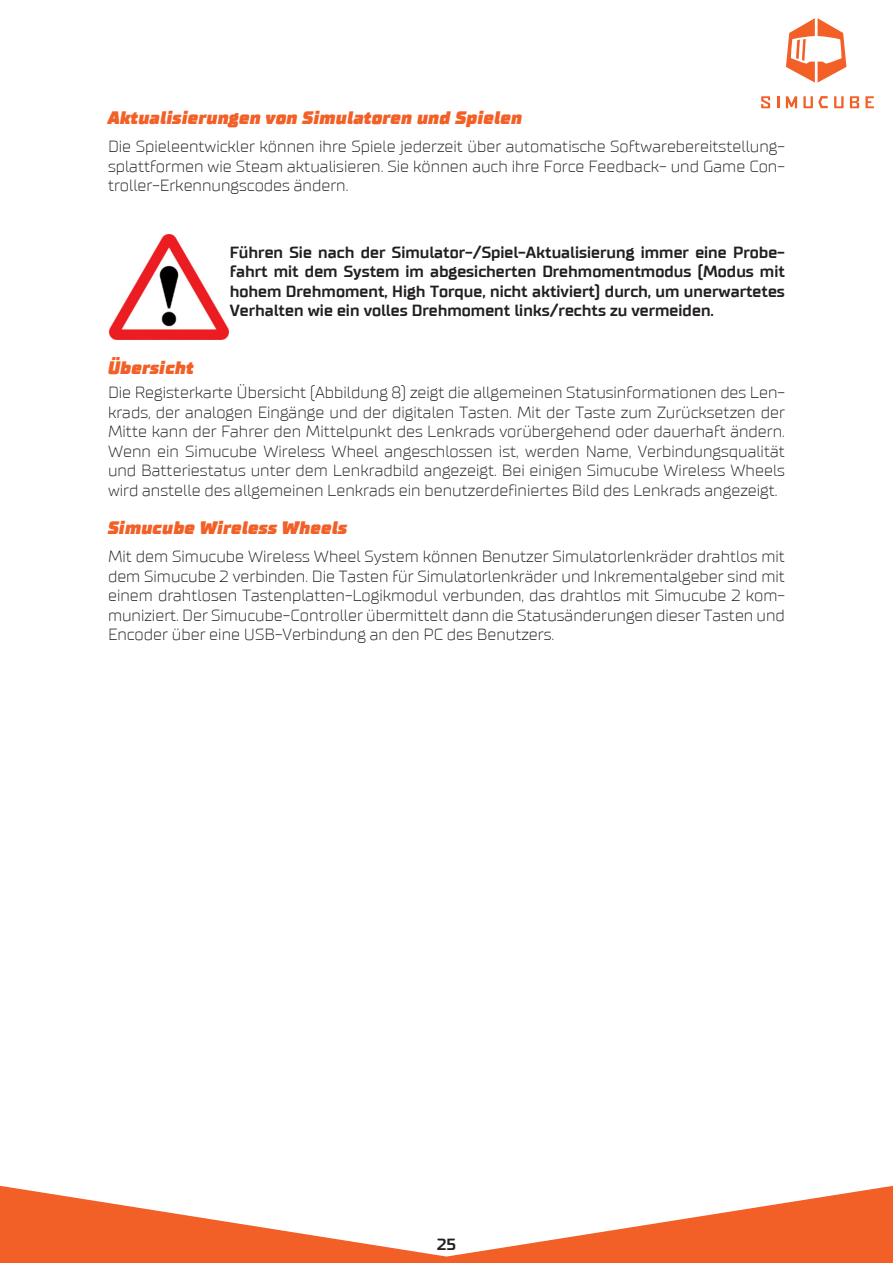
<style>
.page{position:relative;width:893px;height:1263px;background:#fff}
.page>*{position:absolute;margin:0;border:0;box-sizing:border-box;transform-origin:0 0}
.Heading_3{font:italic 900 18px "TT Supermolot";color:#f26027}
.Normal_Bold_1{font:italic 900 18px "TT Supermolot";color:#f26027}
.Normal_1{font:300 16.5px/19.5px "TT Supermolot";color:#231f20;text-align:justify}
.Normal_Bold_1-2{font:700 16.5px/19.5px "TT Supermolot";color:#231f20;text-align:justify}
</style>
<div class="page">
<svg style="left:0;top:1186px;width:893px;height:77px;fill:#f26027"></svg>
<svg style="left:786px;top:18px;width:60px;height:65px"></svg>
<svg style="left:761px;top:96px;width:9px;height:12px"></svg>
<svg style="left:777px;top:96px;width:2px;height:12px"></svg>
<svg style="left:786px;top:96px;width:11px;height:12px"></svg>
<svg style="left:834px;top:96px;width:10px;height:12px"></svg>
<svg style="left:850px;top:96px;width:9px;height:12px"></svg>
<svg style="left:865px;top:96px;width:9px;height:12px"></svg>
<svg style="left:803px;top:96px;width:25px;height:12px"></svg>
<img style="left:108px;top:234px;width:122px;height:105px">
<p class="Heading_3" style="left:108px;top:106px;width:416px">Aktualisierungen von Simulatoren und Spielen</p>
<p class="Normal_1" style="left:108px;top:136px;width:678px">Die Spieleentwickler können ihre Spiele jederzeit über automatische Softwarebereitstellung&shy;splattformen wie Steam aktualisieren. Sie können auch ihre Force Feedback- und Game Con&shy;troller-Erkennungscodes ändern.</p>
<p class="Normal_Bold_1-2" style="left:230px;top:242px;width:557px">Führen Sie nach der Simulator-/Spiel-Aktualisierung immer eine Probe&shy;fahrt mit dem System im abgesicherten Drehmomentmodus (Modus mit hohem Drehmoment, High Torque, nicht aktiviert) durch, um unerwartetes Verhalten wie ein volles Drehmoment links/rechts zu vermeiden.</p>
<p class="Normal_Bold_1" style="left:108px;top:357px;width:87px">Übersicht</p>
<p class="Normal_1" style="left:108px;top:383px;width:678px">Die Registerkarte Übersicht (Abbildung 8) zeigt die allgemeinen Statusinformationen des Len&shy;krads, der analogen Eingänge und der digitalen Tasten. Mit der Taste zum Zurücksetzen der Mitte kann der Fahrer den Mittelpunkt des Lenkrads vorübergehend oder dauerhaft ändern.<br>Wenn ein Simucube Wireless Wheel angeschlossen ist, werden Name, Verbindungsqualität und Batteriestatus unter dem Lenkradbild angezeigt. Bei einigen Simucube Wireless Wheels wird anstelle des allgemeinen Lenkrads ein benutzerdefiniertes Bild des Lenkrads angezeigt.</p>
<p class="Heading_3" style="left:108px;top:516px;width:241px">Simucube Wireless Wheels</p>
<p class="Normal_1" style="left:108px;top:547px;width:678px">Mit dem Simucube Wireless Wheel System können Benutzer Simulatorlenkräder drahtlos mit dem Simucube 2 verbinden. Die Tasten für Simulatorlenkräder und Inkrementalgeber sind mit einem drahtlosen Tastenplatten-Logikmodul verbunden, das drahtlos mit Simucube 2 kom&shy;muniziert. Der Simucube-Controller übermittelt dann die Statusänderungen dieser Tasten und Encoder über eine USB-Verbindung an den PC des Benutzers.</p>
<p class="Normal_Bold_1-2" style="left:437px;top:1234px;width:20px">25</p>
</div>
